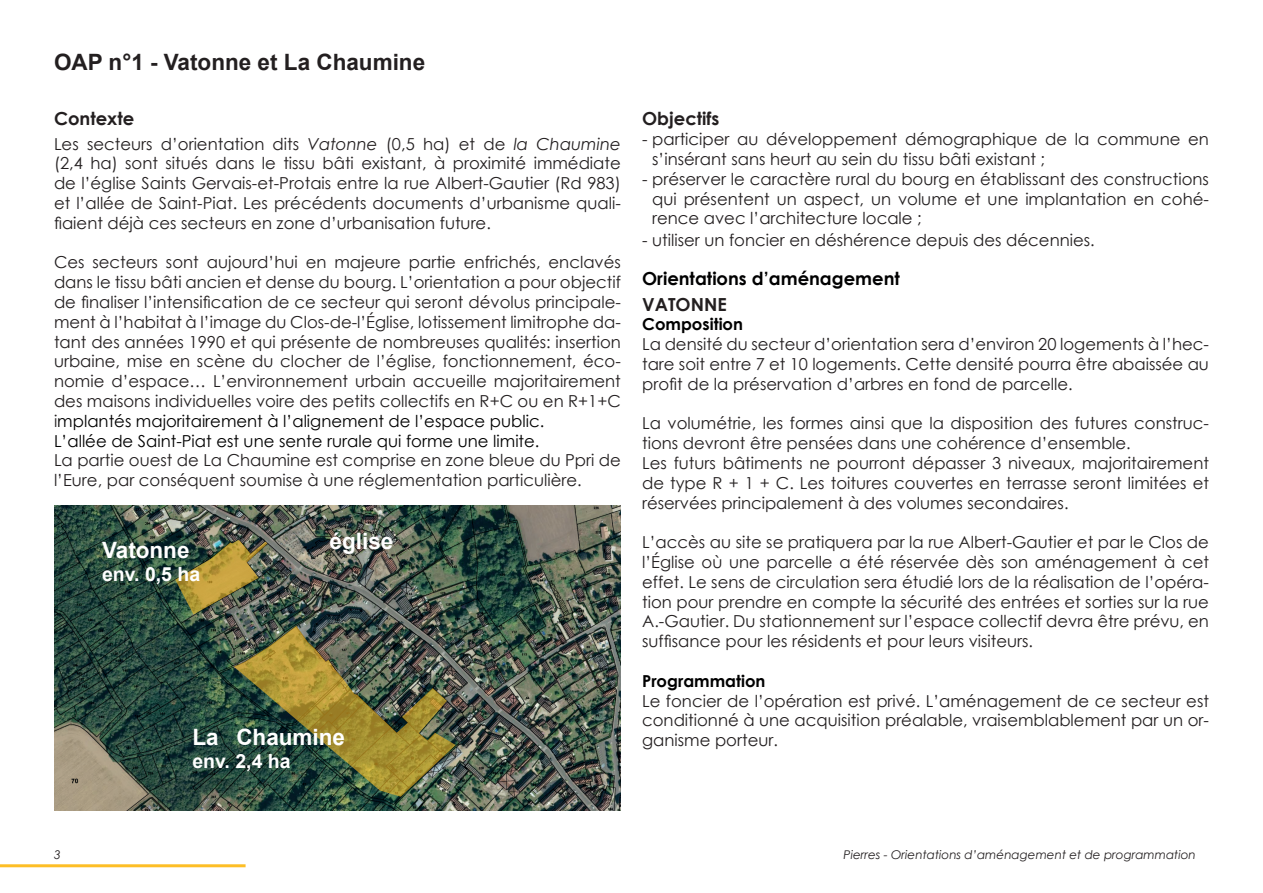
<style>
.page{position:relative;width:1263px;height:893px;background:#fff}
.page>*{position:absolute;margin:0;border:0;box-sizing:border-box;transform-origin:0 0}
.t1{font:700 22.5px "Arial";color:#231f20}
.t2{font:700 22.5px "Arial";color:#fff}
.t3{font:700 19.5px "Arial";color:#fff}
.t4{font:700 18px "Century Gothic";color:#000001}
.t5{font:700 18px "Century Gothic";color:#231f20}
.t6{font:16.5px/19.8px "Century Gothic";color:#231f20;text-align:justify}
.t7{font:700 16.5px "Century Gothic";color:#000001}
.t8{font:italic 12px "Century Gothic";color:#231f20}
.s1{font-style:italic}
.s2{color:#000}
</style>
<div class="page">
<hr style="left:0;top:864px;width:246px;height:3px;background:#fdbe26">
<img style="left:54px;top:506px;width:567px;height:304px">
<img style="left:175px;top:540px;width:92px;height:74px">
<img style="left:234px;top:626px;width:222px;height:171px">
<h1 class="t1" style="left:54px;top:47px;width:373px">OAP n°1 - Vatonne et La Chaumine</h1>
<p class="t5" style="left:54px;top:105px;width:82px">Contexte</p>
<p class="t6" style="left:54px;top:133px;width:568px">Les secteurs d’orientation dits <span class="s1">Vatonne</span> (0,5 ha) et de <span class="s1">la Chaumine </span>(2,4 ha) sont situés dans le tissu bâti existant, à proximité immédiate de l’église Saints Gervais-et-Protais entre la rue Albert-Gautier (Rd 983) et l’allée de Saint-Piat. Les précédents documents d’urbanisme quali&shy;fiaient déjà ces secteurs en zone d’urbanisation future.</p>
<p class="t6" style="left:54px;top:252px;width:568px;text-align:left">Ces secteurs sont aujourd’hui en majeure partie enfrichés, enclavés dans le tissu bâti ancien et dense du bourg. L’orientation a pour objectif de finaliser l’intensification de ce secteur qui seront dévolus principale&shy;ment à l’habitat à l’image du Clos-de-l’Église, lotissement limitrophe da&shy;tant des années 1990 et qui présente de nombreuses qualités: insertion urbaine, mise en scène du clocher de l’église, fonctionnement, éco&shy;nomie d’espace… L’environnement urbain accueille majoritairement des maisons individuelles voire des petits collectifs en R+C ou en R+1+C i<span class="s2">mplantés majoritairement à l’alignement de l’espace public.<br>L’allée de Saint-Piat est une sente rurale qui forme une limite.</span></p>
<p class="t6" style="left:54px;top:450px;width:568px">La partie ouest de La Chaumine est comprise en zone bleue du Ppri de l’Eure, par conséquent soumise à une réglementation particulière.</p>
<h1 class="t2" style="left:102px;top:534px;width:89px">Vatonne</h1>
<p class="t3" style="left:102px;top:561px;width:100px">env. 0,5 ha</p>
<h1 class="t2" style="left:330px;top:526px;width:65px">église</h1>
<h1 class="t2" style="left:192px;top:721px;width:154px">La Chaumine</h1>
<p class="t3" style="left:192px;top:748px;width:100px">env. 2,4 ha</p>
<p class="t5" style="left:642px;top:105px;width:79px">Objectifs</p>
<p class="t6" style="left:652px;top:129px;width:558px;text-indent:-10px">- participer au développement démographique de la commune en s’insérant sans heurt au sein du tissu bâti existant ;</p>
<p class="t6" style="left:652px;top:169px;width:558px;text-indent:-10px">- préserver le caractère rural du bourg en établissant des constructions qui présentent un aspect, un volume et une implantation en cohé&shy;rence avec l’architecture locale ;</p>
<p class="t6" style="left:642px;top:230px;width:454px">- utiliser un foncier en déshérence depuis des décennies.</p>
<p class="t4" style="left:642px;top:264px;width:259px">Orientations d’aménagement</p>
<p class="t5" style="left:642px;top:290px;width:86px">VATONNE</p>
<p class="t7" style="left:642px;top:312px;width:102px">Composition</p>
<p class="t6" style="left:642px;top:334px;width:568px">La densité du secteur d’orientation sera d’environ 20 logements à l’hec&shy;tare soit entre 7 et 10 logements. Cette densité pourra être abaissée au profit de la préservation d’arbres en fond de parcelle.</p>
<p class="t6" style="left:642px;top:413px;width:568px;text-align:left">La volumétrie, les formes ainsi que la disposition des futures construc&shy;tions devront être pensées dans une cohérence d’ensemble.<br>Les futurs bâtiments ne pourront dépasser 3 niveaux, majoritairement de type R + 1 + C. Les toitures couvertes en terrasse seront limitées et réservées principalement à des volumes secondaires.</p>
<p class="t6" style="left:642px;top:532px;width:568px">L’accès au site se pratiquera par la rue Albert-Gautier et par le Clos de l’Église où une parcelle a été réservée dès son aménagement à cet effet. Le sens de circulation sera étudié lors de la réalisation de l’opéra&shy;tion pour prendre en compte la sécurité des entrées et sorties sur la rue A.-Gautier. Du stationnement sur l’espace collectif devra être prévu, en suffisance pour les résidents et pour leurs visiteurs.</p>
<p class="t7" style="left:642px;top:668px;width:125px">Programmation</p>
<p class="t6" style="left:642px;top:690px;width:568px">Le foncier de l’opération est privé. L’aménagement de ce secteur est conditionné à une acquisition préalable, vraisemblablement par un or&shy;ganisme porteur.</p>
<p class="t8" style="left:54px;top:846px;width:8px">3</p>
<p class="t8" style="left:843px;top:846px;width:354px">Pierres - Orientations d’aménagement et de programmation</p>
</div>
